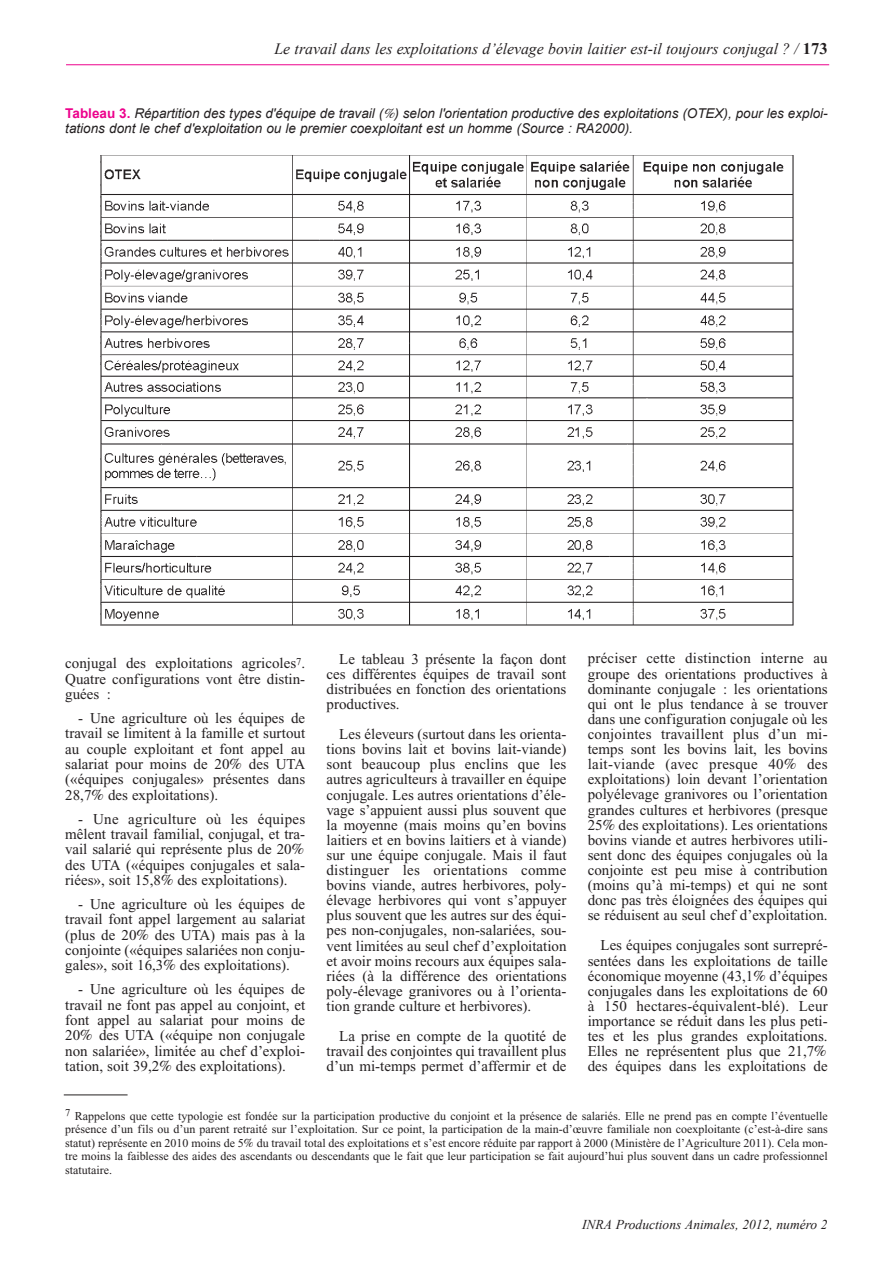
<style>
.page{position:relative;width:893px;height:1263px;background:#fff}
.page>*{position:absolute;margin:0;border:0;box-sizing:border-box;transform-origin:0 0}
.t1{font:italic 15.75px "Times New Roman";color:#231f20}
.t2{font:15px/15.1px "Times New Roman";color:#231f20;text-align:justify}
.t3{font:italic 13.5px/15px "Arial";color:#231f20}
.t4{font:italic 13.5px "Times New Roman";color:#231f20}
.t5{font:12px/13.5px "Times New Roman";color:#231f20;text-align:justify}
.s1{font-weight:700;font-style:normal;font-size:16.5px}
.s2{font-weight:700;font-style:normal;color:#ed028c}
.s3{font-family:"Century Schoolbook BT"}
</style>
<div class="page">
<hr style="left:66px;top:64px;width:763px;height:1px;background:#ed028c">
<hr style="left:64px;top:1094px;width:64px;height:1px;background:#231f20">
<img style="left:100px;top:155px;width:694px;height:471px">
<p class="t1" style="left:275px;top:40px;width:555px">Le travail dans les exploitations d’élevage bovin laitier est-il toujours conjugal ? / <span class="s1">173</span></p>
<p class="t3" style="left:65px;top:106px;width:764px"><span class="s2">Tableau 3.</span> Répartition des types d'équipe de travail (<span class="s3">%</span>) selon l'orientation productive des exploitations (OTEX), pour les exploi&shy;tations dont le chef d'exploitation ou le premier coexploitant est un homme (Source : RA2000).</p>
<p class="t2" style="left:588px;top:652px;width:241px">préciser cette distinction interne au groupe des orientations productives à dominante conjugale : les orientations qui ont le plus tendance à se trouver dans une configuration conjugale où les conjointes travaillent plus d’un mi&shy;temps sont les bovins lait, les bovins lait-viande (avec presque 40<span class="s3">%</span> des exploitations) loin devant l’orientation polyélevage granivores ou l’orientation grandes cultures et herbivores (presque 25<span class="s3">%</span> des exploitations). Les orientations bovins viande et autres herbivores utili&shy;sent donc des équipes conjugales où la conjointe est peu mise à contribution (moins qu’à mi-temps) et qui ne sont donc pas très éloignées des équipes qui se réduisent au seul chef d’exploitation.</p>
<p class="t2" style="left:588px;top:939px;width:241px;text-indent:13px">Les équipes conjugales sont surrepré&shy;sentées dans les exploitations de taille économique moyenne (43,1<span class="s3">%</span> d’équipes conjugales dans les exploitations de 60 à 150 hectares-équivalent-blé). Leur importance se réduit dans les plus peti&shy;tes et les plus grandes exploitations.<br>Elles ne représentent plus que 21,7<span class="s3">% </span>des équipes dans les exploitations de</p>
<p class="t5" style="left:65px;top:1110px;width:764px"><sup>7</sup> Rappelons que cette typologie est fondée sur la participation productive du conjoint et la présence de salariés. Elle ne prend pas en compte l’éventuelle présence d’un fils ou d’un parent retraité sur l’exploitation. Sur ce point, la participation de la main-d’œuvre familiale non coexploitante (c’est-à-dire sans statut) représente en 2010 moins de 5<span class="s3">%</span> du travail total des exploitations et s’est encore réduite par rapport à 2000 (Ministère de l’Agriculture 2011). Cela mon&shy;tre moins la faiblesse des aides des ascendants ou descendants que le fait que leur participation se fait aujourd’hui plus souvent dans un cadre professionnel statutaire.</p>
<p class="t2" style="left:326px;top:652px;width:241px;text-indent:13px">Le tableau 3 présente la façon dont ces différentes équipes de travail sont distribuées en fonction des orientations productives.</p>
<p class="t2" style="left:326px;top:728px;width:242px;text-indent:13px">Les éleveurs (surtout dans les orienta&shy;tions bovins lait et bovins lait-viande) sont beaucoup plus enclins que les autres agriculteurs à travailler en équipe conjugale. Les autres orientations d’éle&shy;vage s’appuient aussi plus souvent que la moyenne (mais moins qu’en bovins laitiers et en bovins laitiers et à viande) sur une équipe conjugale. Mais il faut distinguer les orientations comme bovins viande, autres herbivores, poly&shy;élevage herbivores qui vont s’appuyer plus souvent que les autres sur des équi&shy;pes non-conjugales, non-salariées, sou&shy;vent limitées au seul chef d’exploitation et avoir moins recours aux équipes sala&shy;riées (à la différence des orientations poly-élevage granivores ou à l’orienta&shy;tion grande culture et herbivores).</p>
<p class="t2" style="left:326px;top:1030px;width:241px;text-indent:13px">La prise en compte de la quotité de travail des conjointes qui travaillent plus d’un mi-temps permet d’affermir et de</p>
<p class="t2" style="left:65px;top:657px;width:241px">conjugal des exploitations agricoles<sup>7</sup>.<br>Quatre configurations vont être distin&shy;guées :</p>
<p class="t2" style="left:65px;top:712px;width:241px;text-indent:13px">- Une agriculture où les équipes de travail se limitent à la famille et surtout au couple exploitant et font appel au salariat pour moins de 20<span class="s3">%</span> des UTA («équipes conjugales» présentes dans 28,7<span class="s3">%</span> des exploitations).</p>
<p class="t2" style="left:65px;top:812px;width:241px;text-indent:13px">- Une agriculture où les équipes mêlent travail familial, conjugal, et tra&shy;vail salarié qui représente plus de 20<span class="s3">% </span>des UTA («équipes conjugales et sala&shy;riées», soit 15,8<span class="s3">%</span> des exploitations).</p>
<p class="t2" style="left:65px;top:898px;width:241px;text-indent:13px">- Une agriculture où les équipes de travail font appel largement au salariat (plus de 20<span class="s3">%</span> des UTA) mais pas à la conjointe («équipes salariées non conju&shy;gales», soit 16,3<span class="s3">%</span> des exploitations).</p>
<p class="t2" style="left:65px;top:983px;width:241px;text-indent:13px">- Une agriculture où les équipes de travail ne font pas appel au conjoint, et font appel au salariat pour moins de 20<span class="s3">%</span> des UTA («équipe non conjugale non salariée», limitée au chef d’exploi&shy;tation, soit 39,2<span class="s3">%</span> des exploitations).</p>
<p class="t4" style="left:582px;top:1217px;width:247px">INRA Productions Animales, 2012, numéro 2</p>
</div>
